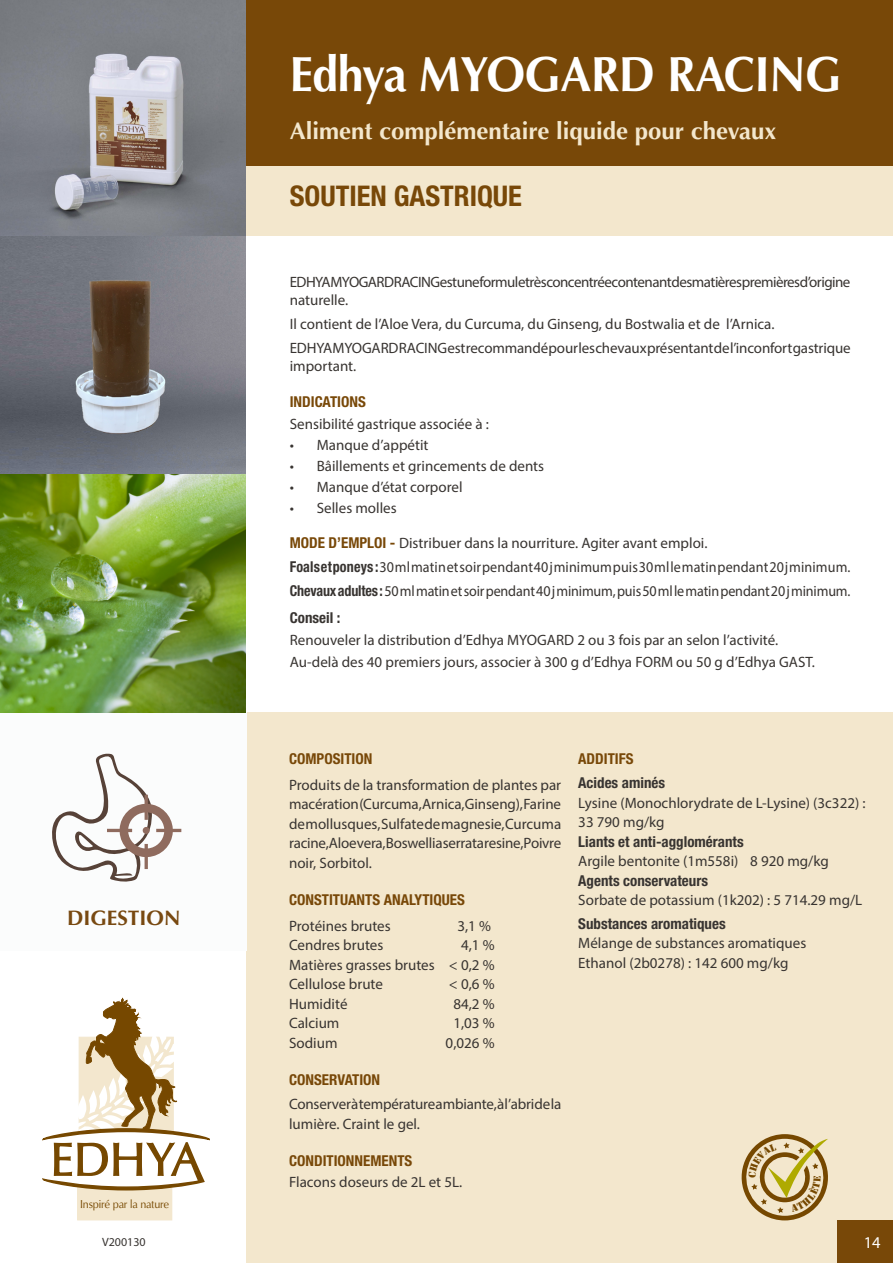
<style>
.page{position:relative;width:893px;height:1263px;background:#fff}
.page>*{position:absolute;margin:0;border:0;box-sizing:border-box;transform-origin:0 0}
.t1{font:700 49.5px "Optima LT Std";letter-spacing:-.01em;color:#fff;scale:.94 1}
.t2{font:700 condensed 28.5px "Helvetica Neue LT Std";color:#784808}
.t3{font:700 24px "Optima LT Std";color:#f3e7cd}
.t4{font:700 21px "Optima";color:#784911}
.t5{font:16.5px "Myriad Pro";color:#fff}
.t6{font:15px/19.5px "Myriad Pro";color:#383431}
.t7{font:15px/18px "Myriad Pro";letter-spacing:-.035em;color:#383431}
.t8{font:700 condensed 15px "Helvetica Neue LT Std";color:#383431}
.t9{font:700 condensed 15px "Helvetica Neue LT Std";color:#784808}
.t10{font:12px "Myriad Pro";color:#383431}
.t11{font:11.7px "Optimum";letter-spacing:-.02em;color:#764800;scale:.94 1}
.s1{font-family:"Helvetica Neue LT Std";font-weight:700;font-stretch:condensed;color:#784808}
.s2{font-family:"Helvetica Neue LT Std";font-weight:700;font-stretch:condensed}
</style>
<div class="page">
<div style="left:247px;top:0;width:646px;height:202px;background:#784808"></div>
<div style="left:246px;top:712px;width:647px;height:551px;background:#f3e7cd"></div>
<div style="left:78px;top:1187px;width:94px;height:33px;background:#f3e7ce"></div>
<svg style="left:43px;top:997px;width:167px;height:194px"></svg>
<div style="left:247px;top:167px;width:646px;height:69px;background:#f3e7cd"></div>
<div style="left:0;top:712px;width:247px;height:238px;background:#fbfcfc"></div>
<svg style="left:52px;top:753px;width:129px;height:129px"></svg>
<div style="left:838px;top:1220px;width:55px;height:43px;background:#784808"></div>
<img style="left:0;top:0;width:246px;height:236px">
<svg style="left:0;top:236px;width:246px;height:238px;background:#74747a"></svg>
<img style="left:0;top:474px;width:246px;height:238px">
<svg style="left:741px;top:1134px;width:87px;height:86px"></svg>
<h3 class="t4" style="left:67px;top:906px;width:115px">DIGESTION</h3>
<p class="t11" style="left:80px;top:1197px;width:96px">Inspiré par la nature</p>
<p class="t10" style="left:102px;top:1234px;width:45px">V200130</p>
<h1 class="t1" style="left:290px;top:45px;width:588px">Edhya MYOGARD RACING</h1>
<h3 class="t3" style="left:290px;top:117px;width:488px">Aliment complémentaire liquide pour chevaux</h3>
<h2 class="t2" style="left:290px;top:179px;width:234px">SOUTIEN GASTRIQUE</h2>
<p class="t7" style="left:290px;top:273px;width:562px">EDHYA MYOGARD RACING est une formule très concentrée contenant des matières premières d’origine naturelle.</p>
<p class="t6" style="left:290px;top:312px;width:562px;line-height:24px">Il contient de l’Aloe Vera, du Curcuma, du Ginseng, du Bostwalia et de l’Arnica.<br>EDHYA MYOGARD RACING est recommandé pour les chevaux présentant de l’inconfort gastrique</p>
<p class="t6" style="left:290px;top:356px;width:68px">important.</p>
<p class="t9" style="left:290px;top:393px;width:78px">INDICATIONS</p>
<p class="t6" style="left:290px;top:414px;width:201px">Sensibilité gastrique associée à :</p>
<p class="t6" style="left:290px;top:435px;width:140px">• Manque d’appétit</p>
<p class="t6" style="left:290px;top:456px;width:256px">• Bâillements et grincements de dents</p>
<p class="t6" style="left:290px;top:477px;width:174px">• Manque d’état corporel</p>
<p class="t6" style="left:290px;top:498px;width:108px">• Selles molles</p>
<p class="t6" style="left:290px;top:531px;width:562px;line-height:24px"><span class="s1">MODE D’EMPLOI -</span> Distribuer dans la nourriture. Agiter avant emploi.<br><span class="s2">Foals et poneys :</span> 30 ml matin et soir pendant 40 j minimum puis 30 ml le matin pendant 20 j minimum.<br><span class="s2">Chevaux adultes :</span> 50 ml matin et soir pendant 40 j minimum, puis 50 ml le matin pendant 20 j minimum.</p>
<p class="t8" style="left:290px;top:608px;width:52px">Conseil :</p>
<p class="t6" style="left:290px;top:629px;width:527px;line-height:22.2px">Renouveler la distribution d’Edhya MYOGARD 2 ou 3 fois par an selon l’activité.<br>Au-delà des 40 premiers jours, associer à 300 g d’Edhya FORM ou 50 g d’Edhya GAST.</p>
<p class="t9" style="left:289px;top:750px;width:85px">COMPOSITION</p>
<p class="t6" style="left:289px;top:775px;width:274px;text-align:justify">Produits de la transformation de plantes par macération (Curcuma, Arnica, Ginseng), Farine de mollusques, Sulfate de magnesie, Curcuma racine, Aloe vera, Boswellia serrata resine, Poivre noir, Sorbitol.</p>
<p class="t9" style="left:289px;top:891px;width:177px">CONSTITUANTS ANALYTIQUES</p>
<p class="t6" style="left:289px;top:916px;width:103px">Protéines brutes</p>
<p class="t6" style="left:457px;top:916px;width:35px">3,1 %</p>
<p class="t6" style="left:289px;top:935px;width:96px">Cendres brutes</p>
<p class="t6" style="left:289px;top:935px;width:207px;text-align:justify;text-indent:172px">4,1 % Matières grasses brutes &lt; 0,2 % Cellulose brute</p>
<p class="t6" style="left:449px;top:974px;width:47px">&lt; 0,6 %</p>
<p class="t6" style="left:289px;top:994px;width:60px">Humidité</p>
<p class="t6" style="left:453px;top:994px;width:43px">84,2 %</p>
<p class="t6" style="left:289px;top:1013px;width:52px">Calcium</p>
<p class="t6" style="left:453px;top:1013px;width:43px">1,03 %</p>
<p class="t6" style="left:289px;top:1033px;width:50px">Sodium</p>
<p class="t6" style="left:446px;top:1033px;width:50px">0,026 %</p>
<p class="t9" style="left:289px;top:1071px;width:93px">CONSERVATION</p>
<p class="t6" style="left:289px;top:1094px;width:274px">Conserver à température ambiante, à l’abri de la lumière. Craint le gel.</p>
<p class="t9" style="left:289px;top:1152px;width:125px">CONDITIONNEMENTS</p>
<p class="t6" style="left:289px;top:1172px;width:175px">Flacons doseurs de 2L et 5L.</p>
<p class="t9" style="left:578px;top:750px;width:57px">ADDITIFS</p>
<p class="t8" style="left:578px;top:774px;width:88px">Acides aminés</p>
<p class="t6" style="left:578px;top:793px;width:289px">Lysine (Monochlorydrate de L-Lysine) (3c322) :<br>33 790 mg/kg</p>
<p class="t8" style="left:578px;top:832px;width:167px">Liants et anti-agglomérants</p>
<p class="t6" style="left:578px;top:851px;width:252px">Argile bentonite (1m558i) 8 920 mg/kg</p>
<p class="t8" style="left:578px;top:871px;width:131px">Agents conservateurs</p>
<p class="t6" style="left:578px;top:890px;width:285px">Sorbate de potassium (1k202) : 5 714.29 mg/L</p>
<p class="t8" style="left:578px;top:914px;width:149px">Substances aromatiques</p>
<p class="t6" style="left:578px;top:933px;width:229px">Mélange de substances aromatiques<br>Ethanol (2b0278) : 142 600 mg/kg</p>
<p class="t5" style="left:864px;top:1232px;width:18px">14</p>
</div>
